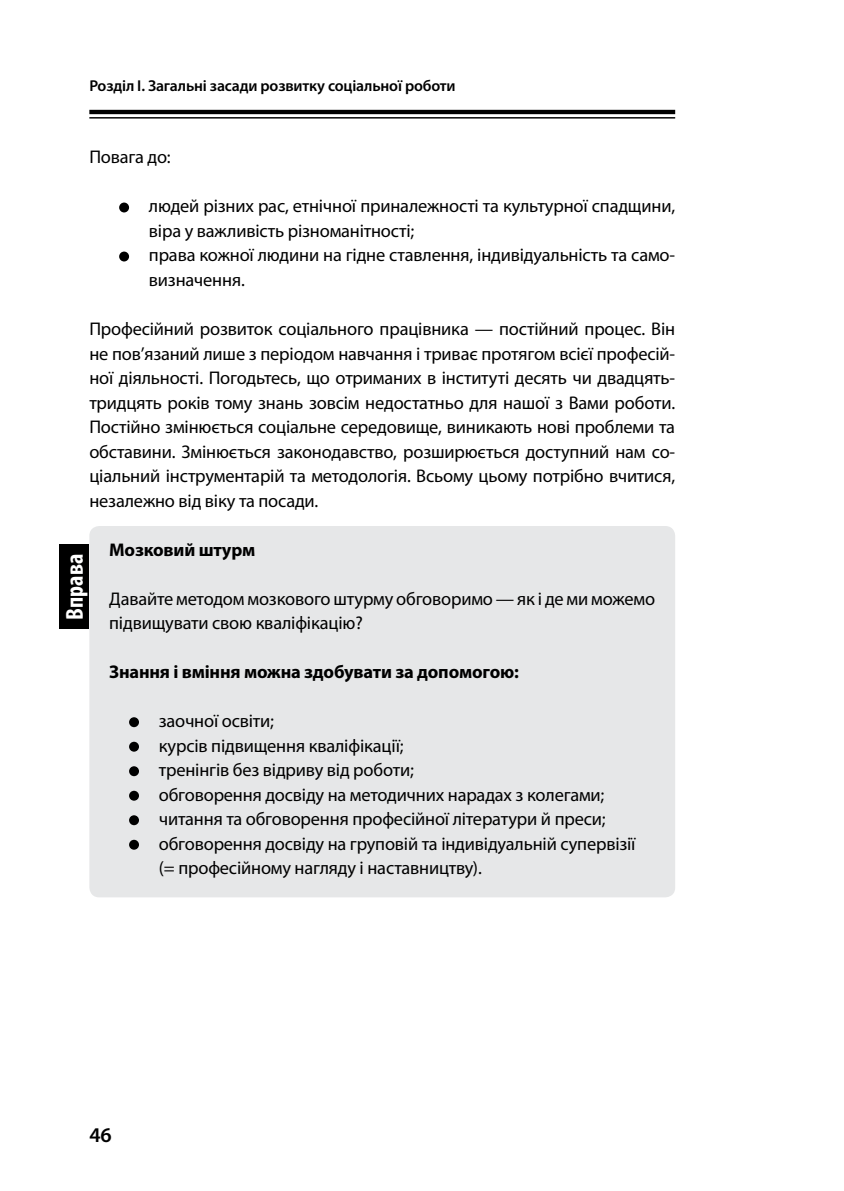
<style>
.page{position:relative;width:844px;height:1191px;background:#fff}
.page>*{position:absolute;margin:0;border:0;box-sizing:border-box;transform-origin:0 0}
.t1{font:700 condensed 24.5px "Myriad Pro";color:#fff}
.t2{font:600 21px "Myriad Pro";color:#000}
.t3{font:18.38px/24.5px "Myriad Pro";letter-spacing:-.01em;color:#000}
.t4{font:700 18.38px "Myriad Pro";letter-spacing:-.01em;color:#000}
.t5{font:600 15.75px "Myriad Pro";letter-spacing:-.01em;color:#000}
</style>
<div class="page">
<div style="left:89px;top:526px;width:586px;height:371px;background:#e6e7e8;border-radius:10px"></div>
<div style="left:60px;top:544px;width:29px;height:85px;background:#000"></div>
<hr style="left:89px;top:110px;width:586px;height:4px;background:#000">
<hr style="left:89px;top:117px;width:586px;height:2px;background:#000">
<div style="left:119px;top:202px;width:10px;height:10px;background:#000;border-radius:50%"></div>
<div style="left:119px;top:251px;width:10px;height:10px;background:#000;border-radius:50%"></div>
<div style="left:129px;top:717px;width:10px;height:10px;background:#000;border-radius:50%"></div>
<div style="left:129px;top:741px;width:10px;height:10px;background:#000;border-radius:50%"></div>
<div style="left:129px;top:766px;width:10px;height:10px;background:#000;border-radius:50%"></div>
<div style="left:129px;top:790px;width:10px;height:10px;background:#000;border-radius:50%"></div>
<div style="left:129px;top:815px;width:10px;height:10px;background:#000;border-radius:50%"></div>
<div style="left:129px;top:839px;width:10px;height:10px;background:#000;border-radius:50%"></div>
<p class="t5" style="left:89px;top:76px;width:368px">Розділ I. Загальні засади розвитку соціальної роботи</p>
<p class="t3" style="left:89px;top:145px;width:83px">Повага до:</p>
<p class="t3" style="left:149px;top:194px;width:527px">людей різних рас, етнічної приналежності та культурної спадщини, віра у важливість різноманітності;<br>права кожної людини на гідне ставлення, індивідуальність та само&shy;визначення.</p>
<p class="t3" style="left:89px;top:316px;width:587px;text-align:justify">Професійний розвиток соціального працівника — постійний процес. Він не пов’язаний лише з періодом навчання і триває протягом всієї професій&shy;ної діяльності. Погодьтесь, що отриманих в інституті десять чи двадцять&shy;тридцять років тому знань зовсім недостатньо для нашої з Вами роботи.<br>Постійно змінюється соціальне середовище, виникають нові проблеми та обставини. Змінюється законодавство, розширюється доступний нам со&shy;ціальний інструментарій та методологія. Всьому цьому потрібно вчитися, незалежно від віку та посади.</p>
<p class="t4" style="left:109px;top:537px;width:148px">Мозковий штурм</p>
<p class="t3" style="left:109px;top:586px;width:547px">Давайте методом мозкового штурму обговоримо — як і де ми можемо підвищувати свою кваліфікацію?</p>
<p class="t4" style="left:109px;top:660px;width:411px">Знання і вміння можна здобувати за допомогою:</p>
<p class="t3" style="left:159px;top:708px;width:478px">заочної освіти;<br>курсів підвищення кваліфікації;<br>тренінгів без відриву від роботи;<br>обговорення досвіду на методичних нарадах з колегами; читання та обговорення професійної літератури й преси; обговорення досвіду на груповій та індивідуальній супервізії (= професійному нагляду і наставництву).</p>
<h1 class="t1" style="left:59px;top:620px;width:67px;rotate:-90deg">Вправа</h1>
<p class="t2" style="left:89px;top:1121px;width:24px">46</p>
</div>
